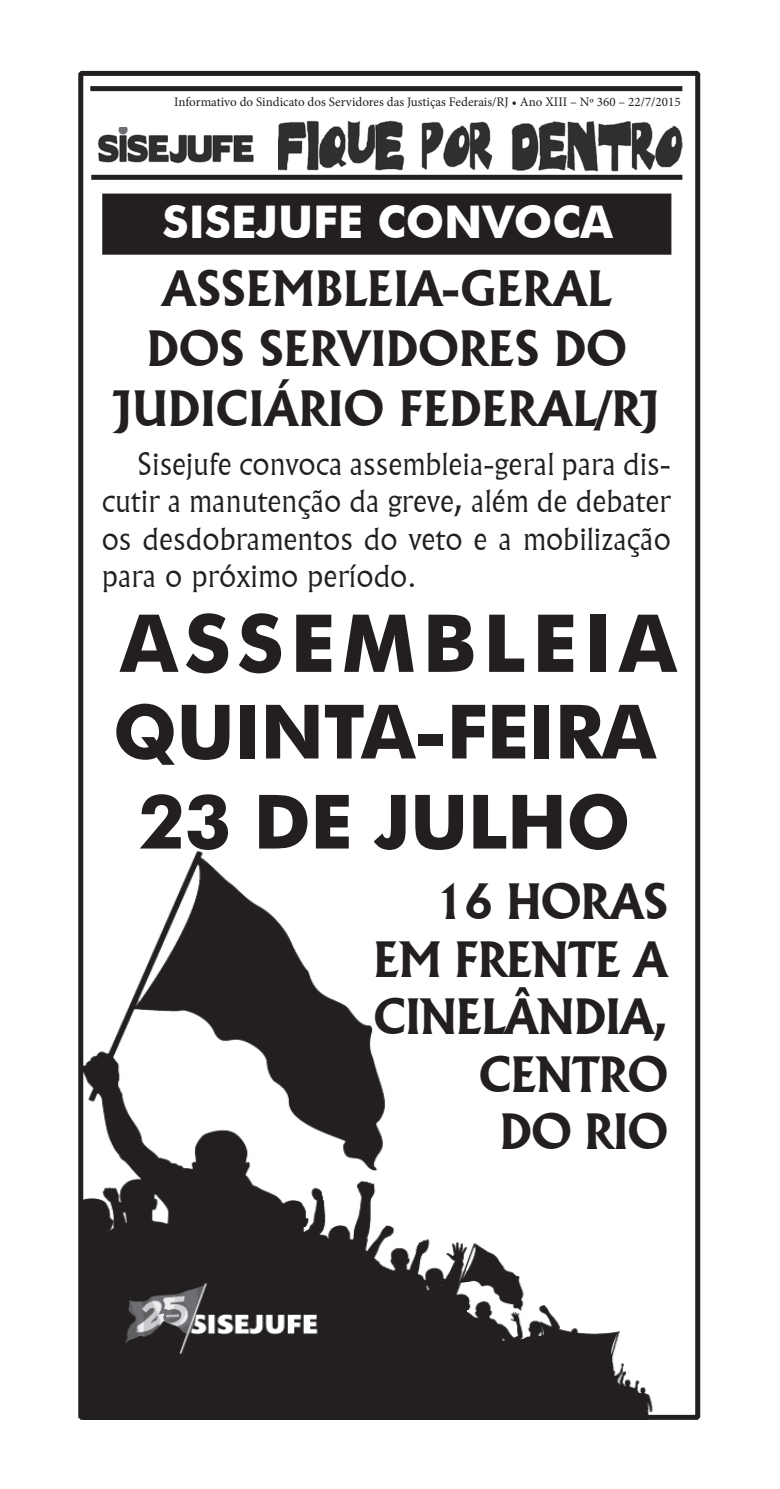
<style>
.page{position:relative;width:780px;height:1489px;background:#fff}
.page>*{position:absolute;margin:0;border:0;box-sizing:border-box;transform-origin:0 0}
.t1{font:700 80px "Futura BT";color:#231f20}
.t2{font:700 75px/90px "Futura BT";letter-spacing:-.01em;color:#231f20;text-align:center}
.t3{font:700 47.5px/60px "Flareserif 821 BT";letter-spacing:-.01em;color:#231f20;text-align:center}
.t4{font:700 47.5px/57.5px "Flareserif 821 BT";letter-spacing:-.03em;color:#231f20;text-align:right}
.t5{font:700 45px "Futura BT";color:#fff}
.t6{font:300 30px/37.5px "Flareserif 821 BT";color:#231f20;text-align:justify}
.t7{font:13px "Minion Pro";color:#231f20}
</style>
<div class="page">
<img style="left:84px;top:850px;width:569px;height:563px">
<div style="left:78px;top:71px;width:622px;height:1348px;border:5px solid #231f20"></div>
<div style="left:91px;top:175px;width:591px;height:5px;background:#231f20"></div>
<div style="left:90px;top:86px;width:592px;height:5px;background:#231f20"></div>
<img style="left:278px;top:120px;width:404px;height:51px">
<img style="left:97px;top:127px;width:157px;height:37px">
<div style="left:103px;top:195px;width:567px;height:58px;background:#231f20"></div>
<div style="left:102px;top:193px;width:569px;height:62px;border:2px solid #231f20"></div>
<p class="t7" style="left:174px;top:93px;width:508px">Informativo do Sindicato dos Servidores das Justiças Federais/RJ • Ano XIII – Nº 360 – 22/7/2015</p>
<h3 class="t5" style="left:163px;top:195px;width:452px">SISEJUFE CONVOCA</h3>
<h3 class="t3" style="left:114px;top:258px;width:547px">ASSEMBLEIA-GERAL<br>DOS SERVIDORES DO<br>JUDICIÁRIO FEDERAL/RJ</h3>
<p class="t6" style="left:102px;top:444px;width:570px;text-indent:35px">Sisejufe convoca assembleia-geral para dis&shy;cutir a manutenção da greve, além de debater os desdobramentos do veto e a mobilização para o próximo período.</p>
<h1 class="t1" style="left:120px;top:594px;width:54px">asse</h1>
<h1 class="t1" style="left:342px;top:594px;width:190px">mbleia</h1>
<h2 class="t2" style="left:113px;top:686px;width:544px">QUINTA-FEIRA<br>23 DE JULHO</h2>
<h3 class="t4" style="left:373px;top:872px;width:297px">16 HORAS<br>EM FRENTE A<br>CINELÂNDIA,<br>CENTRO<br>DO RIO</h3>
</div>
